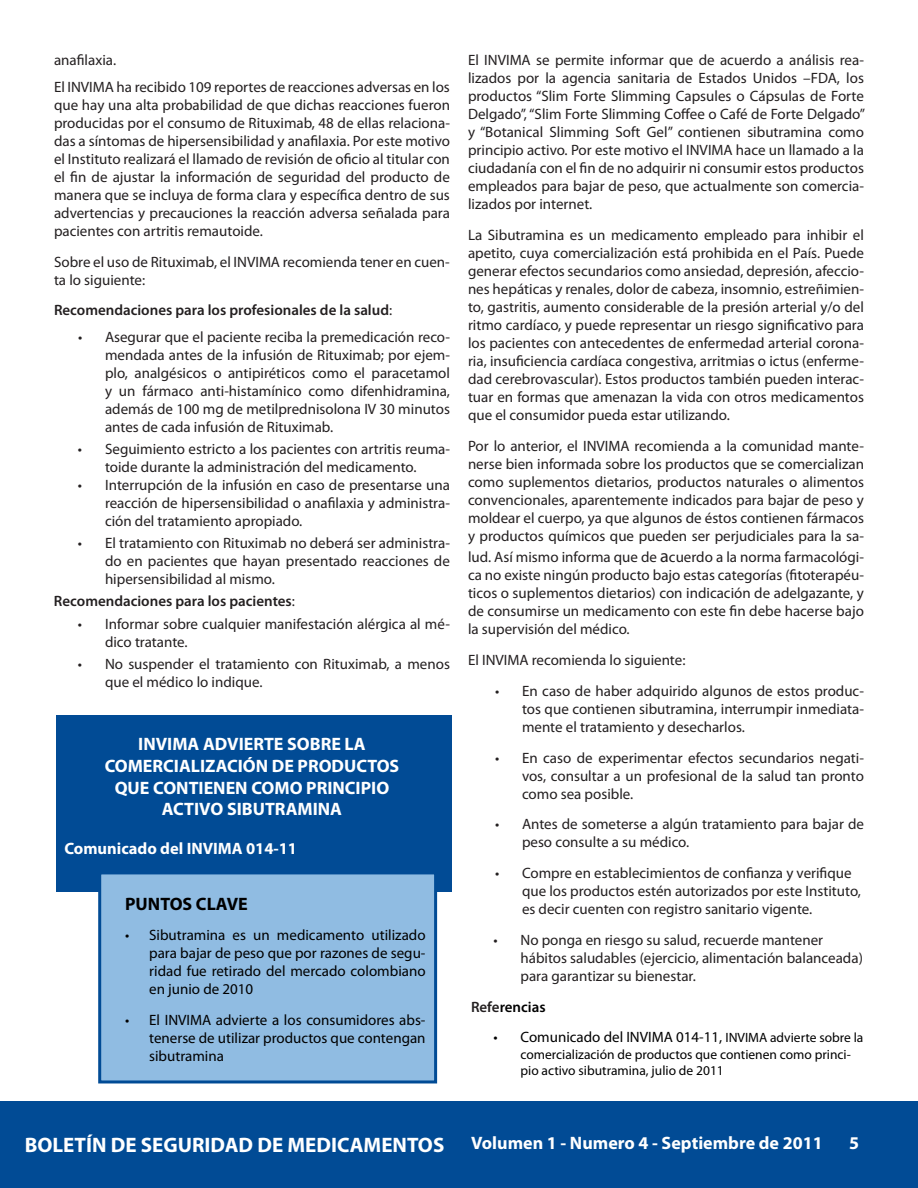
<style>
.page{position:relative;width:918px;height:1188px;background:#fff}
.page>*{position:absolute;margin:0;border:0;box-sizing:border-box;transform-origin:0 0}
.t1{font:700 21px "Myriad Pro";color:#fff}
.t2{font:700 18px/21.6px "Myriad Pro";color:#fff;text-align:center}
.t3{font:700 18px "Myriad Pro";color:#000}
.t4{font:700 16.5px "Myriad Pro";color:#fff}
.t5{font:15px/18px "Myriad Pro";color:#231f20;text-align:justify}
.t6{font:15px/18px "Myriad Pro";color:#000;text-align:justify}
.t7{font:600 15px "Myriad Pro";color:#231f20}
.t8{font:600 15px "Myriad Pro";color:#000}
.t9{font:13.5px/16.2px "Myriad Pro";color:#000}
.s1{font-weight:400}
.s2{font-size:18px}
.s3{color:#231f20}
.s4{font-size:13.5px}
.s5{font-size:21px}
</style>
<div class="page">
<div style="left:0;top:1101px;width:918px;height:87px;background:#014b95"></div>
<div style="left:56px;top:715px;width:396px;height:177px;background:#014b95"></div>
<div style="left:100px;top:873px;width:336px;height:209px;background:#90bce2"></div>
<div style="left:98px;top:871px;width:339px;height:212px;border:3px solid #014b95"></div>
<p class="t5" style="left:54px;top:47px;width:397px;line-height:26.5px">anafilaxia.<br>El INVIMA ha recibido 109 reportes de reacciones adversas en los</p>
<p class="t5" style="left:54px;top:95px;width:398px">que hay una alta probabilidad de que dichas reacciones fueron producidas por el consumo de Rituximab, 48 de ellas relaciona&shy;das a síntomas de hipersensibilidad y anafilaxia. Por este motivo el Instituto realizará el llamado de revisión de oficio al titular con el fin de ajustar la información de seguridad del producto de manera que se incluya de forma clara y específica dentro de sus advertencias y precauciones la reacción adversa señalada para pacientes con artritis remautoide.</p>
<p class="t5" style="left:54px;top:252px;width:397px">Sobre el uso de Rituximab, el INVIMA recomienda tener en cuen&shy;ta lo siguiente:</p>
<p class="t7" style="left:54px;top:301px;width:340px">Recomendaciones para los profesionales de la salud<span class="s1">:</span></p>
<p class="t5" style="left:105px;top:327px;width:347px;text-indent:-27px">• Asegurar que el paciente reciba la premedicación reco&shy;mendada antes de la infusión de Rituximab; por ejem&shy;plo, analgésicos o antipiréticos como el paracetamol y un fármaco anti-histamínico como difenhidramina, además de 100 mg de metilprednisolona IV 30 minutos antes de cada infusión de Rituximab.</p>
<p class="t5" style="left:78px;top:440px;width:374px;text-align:center">• Seguimiento estricto a los pacientes con artritis reuma&shy;toide durante la administración del medicamento.</p>
<p class="t5" style="left:105px;top:476px;width:347px;text-indent:-27px">• Interrupción de la infusión en caso de presentarse una reacción de hipersensibilidad o anafilaxia y administra&shy;ción del tratamiento apropiado.</p>
<p class="t5" style="left:105px;top:534px;width:346px;text-indent:-27px">• El tratamiento con Rituximab no deberá ser administra&shy;do en pacientes que hayan presentado reacciones de hipersensibilidad al mismo.</p>
<p class="t7" style="left:54px;top:592px;width:242px">Recomendaciones para los pacientes<span class="s1">:</span></p>
<p class="t5" style="left:105px;top:614px;width:346px;text-indent:-27px">• Informar sobre cualquier manifestación alérgica al mé&shy;dico tratante.</p>
<p class="t5" style="left:105px;top:655px;width:346px;text-indent:-27px">• No suspender el tratamiento con Rituximab, a menos que el médico lo indique.</p>
<p class="t2" style="left:105px;top:733px;width:296px">INVIMA ADVIERTE SOBRE LA<br>COMERCIALIZACIÓN DE PRODUCTOS<br>QUE CONTIENEN COMO PRINCIPIO<br>ACTIVO SIBUTRAMINA</p>
<p class="t4" style="left:64px;top:838px;width:234px">Comunicado del INVIMA 014-11</p>
<p class="t3" style="left:125px;top:892px;width:124px">PUNTOS CLAVE</p>
<p class="t6" style="left:149px;top:926px;width:278px;text-indent:-24px">• Sibutramina es un medicamento utilizado para bajar de peso que por razones de segu&shy;ridad fue retirado del mercado colombiano en junio de 2010</p>
<p class="t6" style="left:149px;top:1011px;width:278px;text-indent:-24px">• El INVIMA advierte a los consumidores abs&shy;tenerse de utilizar productos que contengan sibutramina</p>
<p class="t5" style="left:468px;top:51px;width:399px">El INVIMA se permite informar que de acuerdo a análisis rea&shy;lizados por la agencia sanitaria de Estados Unidos –FDA, los productos “Slim Forte Slimming Capsules o Cápsulas de Forte Delgado”, “Slim Forte Slimming Coffee o Café de Forte Delgado” y “Botanical Slimming Soft Gel” contienen sibutramina como principio activo. Por este motivo el INVIMA hace un llamado a la ciudadanía con el fin de no adquirir ni consumir estos productos empleados para bajar de peso, que actualmente son comercia&shy;lizados por internet.</p>
<p class="t5" style="left:468px;top:226px;width:398px">La Sibutramina es un medicamento empleado para inhibir el apetito, cuya comercialización está prohibida en el País. Puede generar efectos secundarios como ansiedad, depresión, afeccio&shy;nes hepáticas y renales, dolor de cabeza, insomnio, estreñimien&shy;to, gastritis, aumento considerable de la presión arterial y/o del ritmo cardíaco, y puede representar un riesgo significativo para los pacientes con antecedentes de enfermedad arterial corona&shy;ria, insuficiencia cardíaca congestiva, arritmias o ictus (enferme&shy;dad cerebrovascular). Estos productos también pueden interac&shy;tuar en formas que amenazan la vida con otros medicamentos que el consumidor pueda estar utilizando.</p>
<p class="t5" style="left:468px;top:436px;width:398px">Por lo anterior, el INVIMA recomienda a la comunidad mante&shy;nerse bien informada sobre los productos que se comercializan como suplementos dietarios, productos naturales o alimentos convencionales, aparentemente indicados para bajar de peso y moldear el cuerpo, ya que algunos de éstos contienen fármacos y productos químicos que pueden ser perjudiciales para la sa-</p>
<p class="t5" style="left:468px;top:548px;width:398px">lud. Así mismo informa que de <span class="s2">a</span>cuerdo a la norma farmacológi&shy;ca no existe ningún producto bajo estas categorías (fitoterapéu&shy;ticos o suplementos dietarios) con indicación de adelgazante, y de consumirse un medicamento con este fin debe hacerse bajo la supervisión del médico.</p>
<p class="t5" style="left:468px;top:651px;width:219px">El INVIMA recomienda lo siguiente:</p>
<p class="t5" style="left:522px;top:682px;width:343px;text-indent:-27px">• En caso de haber adquirido algunos de estos produc&shy;tos que contienen sibutramina, interrumpir inmediata&shy;mente el tratamiento y desecharlos.</p>
<p class="t5" style="left:522px;top:748px;width:344px;text-indent:-27px">• En caso de experimentar efectos secundarios negati&shy;vos, consultar a un profesional de la salud tan pronto como sea posible.</p>
<p class="t5" style="left:522px;top:815px;width:344px;text-indent:-27px">• Antes de someterse a algún tratamiento para bajar de peso consulte a su médico.</p>
<p class="t5" style="left:522px;top:864px;width:341px;text-align:left;text-indent:-27px">• Compre en establecimientos de confianza y verifique que los productos estén autorizados por este Instituto, es decir cuenten con registro sanitario vigente.</p>
<p class="t5" style="left:521px;top:931px;width:344px;text-align:left;text-indent:-27px">• No ponga en riesgo su salud, recuerde mantener hábitos saludables (ejercicio, alimentación balanceada) para garantizar su bienestar.</p>
<p class="t8" style="left:471px;top:997px;width:76px"><span class="s3">Refe</span>rencias</p>
<p class="t6" style="left:494px;top:1028px;width:371px">• Comunicado del INVIMA 014-11, <span class="s4">INVIMA advierte sobre la</span></p>
<p class="t9" style="left:520px;top:1046px;width:332px">comercialización de productos que contienen como princi&shy;pio activo sibutramina, julio de 2011</p>
<h1 class="t1" style="left:25px;top:1131px;width:421px">BOLETÍN DE S GURIDA DE MEDICAMENTOS</h1>
<h1 class="t1" style="left:21px;top:1129px;width:421px">BOLETIN DE SEGURIDAD DE M DICAMENTOS</h1>
<p class="t2" style="left:54px;top:1132px;width:770px"><span class="s5">BOLETIN DE SEGURIDAD DE MEDICAMENTOS</span>Volumen 1 - Numero 4 - Septiembre de 2011</p>
<p class="t2" style="left:477px;top:1131px;width:303px">Volumen 1 - Numero 3 - Junio de 2011</p>
<p class="t2" style="left:508px;top:1132px;width:352px">Volumen 1 - Numero 3 - Junio de 2011 2 45</p>
</div>
